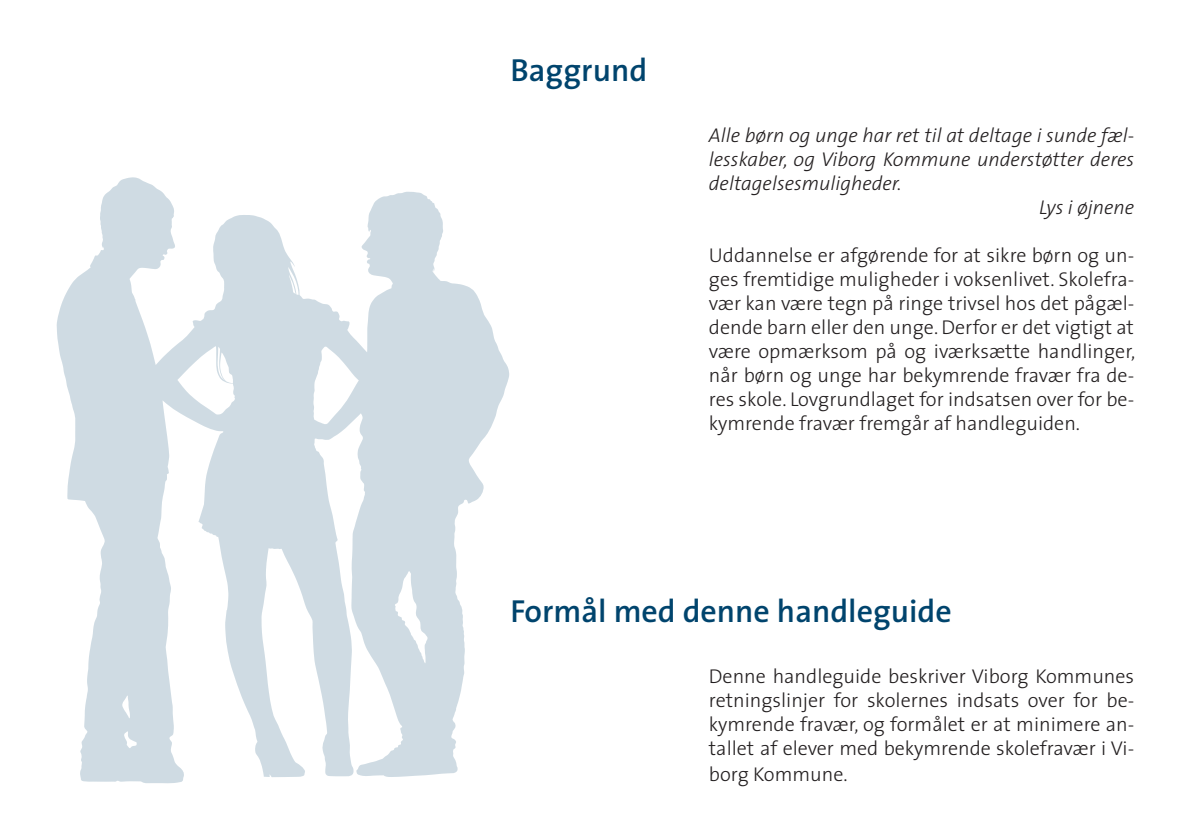
<style>
.page{position:relative;width:1191px;height:840px;background:#fff}
.page>*{position:absolute;margin:0;border:0;box-sizing:border-box;transform-origin:0 0}
.t1{font:600 32px "The Sans";color:#00446d}
.t2{font:300 20px/24px "The Sans";color:#231f20;text-align:justify}
.t3{font:italic 300 20px "The Sans";color:#231f20}
</style>
<div class="page">
<svg style="left:57px;top:177px;width:452px;height:605px;fill:#cfdbe3"></svg>
<h1 class="t1" style="left:510px;top:49px;width:138px">Baggrund</h1>
<p class="t3" style="left:709px;top:122px;width:427px">Alle børn og unge har ret til at deltage i sunde fæl-</p>
<p class="t3" style="left:709px;top:146px;width:427px">lesskaber, og Viborg Kommune understøtter deres</p>
<p class="t3" style="left:709px;top:170px;width:194px">deltagelsesmuligheder.</p>
<p class="t3" style="left:1039px;top:194px;width:97px">Lys i øjnene</p>
<p class="t2" style="left:709px;top:243px;width:428px">Uddannelse er afgørende for at sikre børn og un&shy;ges fremtidige muligheder i voksenlivet. Skolefra&shy;vær kan være tegn på ringe trivsel hos det pågæl&shy;dende barn eller den unge. Derfor er det vigtigt at være opmærksom på og iværksætte handlinger, når børn og unge har bekymrende fravær fra de&shy;res skole. Lovgrundlaget for indsatsen over for be&shy;kymrende fravær fremgår af handleguiden.</p>
<h1 class="t1" style="left:510px;top:590px;width:443px">Formål med denne handleguide</h1>
<p class="t2" style="left:709px;top:664px;width:427px">Denne handleguide beskriver Viborg Kommunes retningslinjer for skolernes indsats over for be&shy;kymrende fravær, og formålet er at minimere an&shy;tallet af elever med bekymrende skolefravær i Vi-</p>
<p class="t2" style="left:709px;top:762px;width:140px">borg Kommune.</p>
</div>
